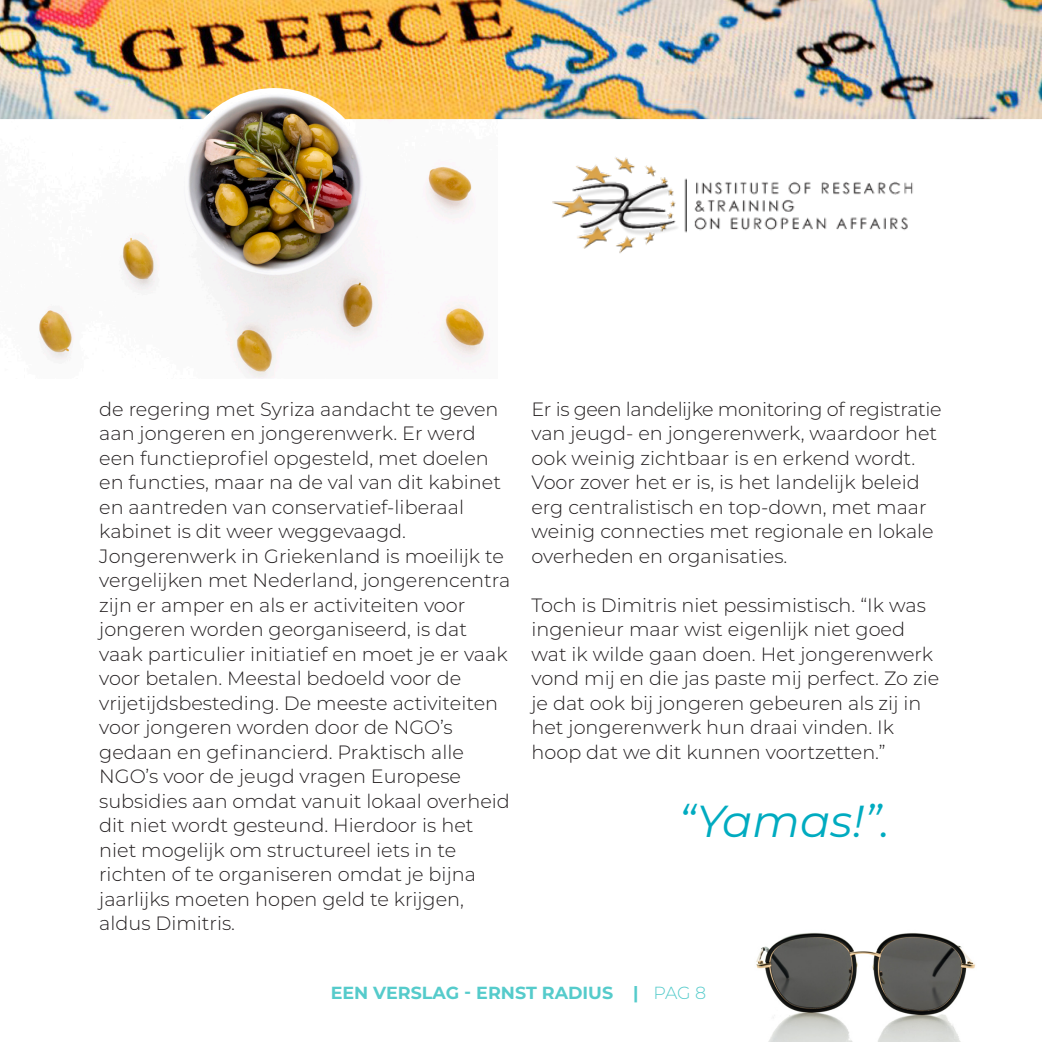
<style>
.page{position:relative;width:1042px;height:1042px;background:#fff}
.page>*{position:absolute;margin:0;border:0;box-sizing:border-box;transform-origin:0 0}
.t1{font:italic 44.8px "Montserrat";color:#00abc0}
.plat{font:300 19.25px/24.5px "Montserrat";color:#231f20}
.t2{font:700 17.5px "Montserrat";color:#55cbcb}
.s1{font-weight:300}
</style>
<div class="page">
<img style="left:14px;top:119px;width:483px;height:260px">
<img style="left:0;top:0;width:1042px;height:119px">
<img style="left:552px;top:157px;width:361px;height:96px">
<img style="left:756px;top:932px;width:220px;height:110px">
<p class="plat" style="left:99px;top:396px;width:403px">de regering met Syriza aandacht te geven aan jongeren en jongerenwerk. Er werd een functieprofiel opgesteld, met doelen en functies, maar na de val van dit kabinet en aantreden van conservatief-liberaal kabinet is dit weer weggevaagd.</p>
<p class="plat" style="left:99px;top:543px;width:413px">Jongerenwerk in Griekenland is moeilijk te vergelijken met Nederland, jongerencentra zijn er amper en als er activiteiten voor jongeren worden georganiseerd, is dat vaak particulier initiatief en moet je er vaak voor betalen. Meestal bedoeld voor de vrijetijdsbesteding. De meeste activiteiten voor jongeren worden door de NGO’s gedaan en gefinancierd. Praktisch alle NGO’s voor de jeugd vragen Europese subsidies aan omdat vanuit lokaal overheid dit niet wordt gesteund. Hierdoor is het niet mogelijk om structureel iets in te richten of te organiseren omdat je bijna jaarlijks moeten hopen geld te krijgen, aldus Dimitris.</p>
<p class="plat" style="left:531px;top:396px;width:412px">Er is geen landelijke monitoring of registratie van jeugd- en jongerenwerk, waardoor het ook weinig zichtbaar is en erkend wordt.<br>Voor zover het er is, is het landelijk beleid erg centralistisch en top-down, met maar weinig connecties met regionale en lokale overheden en organisaties.</p>
<p class="plat" style="left:531px;top:592px;width:409px">Toch is Dimitris niet pessimistisch. “Ik was ingenieur maar wist eigenlijk niet goed wat ik wilde gaan doen. Het jongerenwerk vond mij en die jas paste mij perfect. Zo zie je dat ook bij jongeren gebeuren als zij in het jongerenwerk hun draai vinden. Ik hoop dat we dit kunnen voortzetten.”</p>
<p class="t1" style="left:678px;top:790px;width:213px">“Yamas!”.</p>
<p class="t2" style="left:331px;top:980px;width:377px">EEN VERSLAG - ERNST RADIUS | <span class="s1">PAG 8</span></p>
</div>
